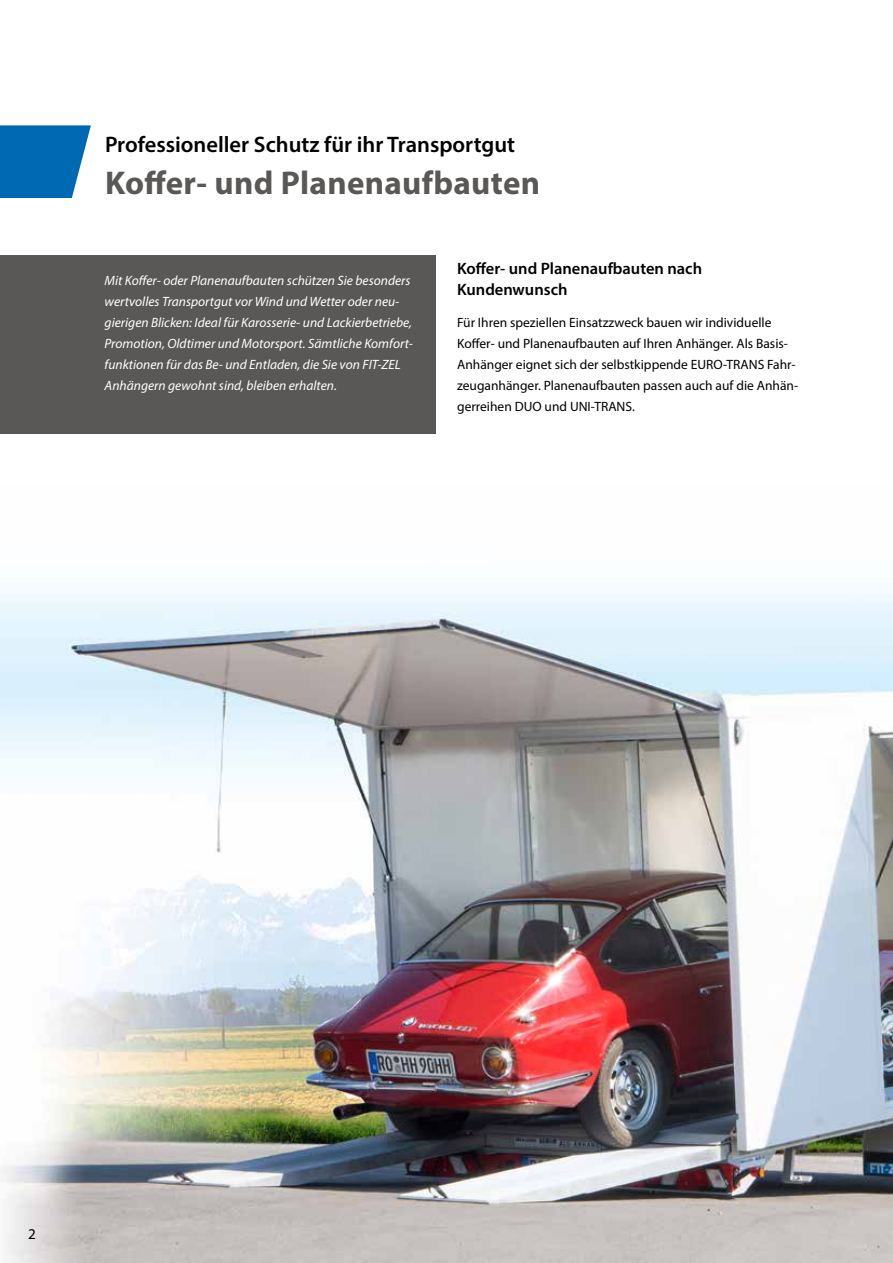
<style>
.page{position:relative;width:893px;height:1263px;background:#fff}
.page>*{position:absolute;margin:0;border:0;box-sizing:border-box;transform-origin:0 0}
.t1{font:700 33px "Myriad Pro";letter-spacing:.01em;color:#595857}
.t2{font:600 22.5px "Myriad Pro";color:#000}
.t3{font:600 16.5px/21px "Myriad Pro";color:#000}
.t4{font:15px "Myriad Pro";color:#000}
.t5{font:italic 13.5px/21px "Myriad Pro";color:#fff}
.t6{font:13.5px/21px "Myriad Pro";color:#000}
</style>
<div class="page">
<div style="left:0;top:255px;width:436px;height:179px;background:#595857"></div>
<img style="left:0;top:608px;width:893px;height:655px">
<svg style="left:0;top:125px;width:91px;height:73px;background:#1c79bc"></svg>
<h2 class="t2" style="left:105px;top:130px;width:412px">Professioneller Schutz für ihr Transportgut</h2>
<h1 class="t1" style="left:105px;top:162px;width:437px">Koffer- und Planenaufbauten</h1>
<p class="t5" style="left:105px;top:269px;width:310px">Mit Koffer- oder Planenaufbauten schützen Sie besonders wertvolles Transportgut vor Wind und Wetter oder neu&shy;gierigen Blicken: Ideal für Karosserie- und Lackierbetriebe, Promotion, Oldtimer und Motorsport. Sämtliche Komfort&shy;funktionen für das Be- und Entladen, die Sie von FIT-ZEL Anhängern gewohnt sind, bleiben erhalten.</p>
<p class="t3" style="left:457px;top:258px;width:246px">Koffer- und Planenaufbauten nach<br>Kundenwunsch</p>
<p class="t6" style="left:457px;top:311px;width:343px">Für Ihren speziellen Einsatzzweck bauen wir individuelle Koffer- und Planenaufbauten auf Ihren Anhänger. Als Basis-Anhänger eignet sich der selbstkippende EURO-TRANS Fahr&shy;zeuganhänger. Planenaufbauten passen auch auf die Anhän&shy;gerreihen DUO und UNI-TRANS.</p>
<p class="t4" style="left:28px;top:1224px;width:9px">2</p>
</div>
